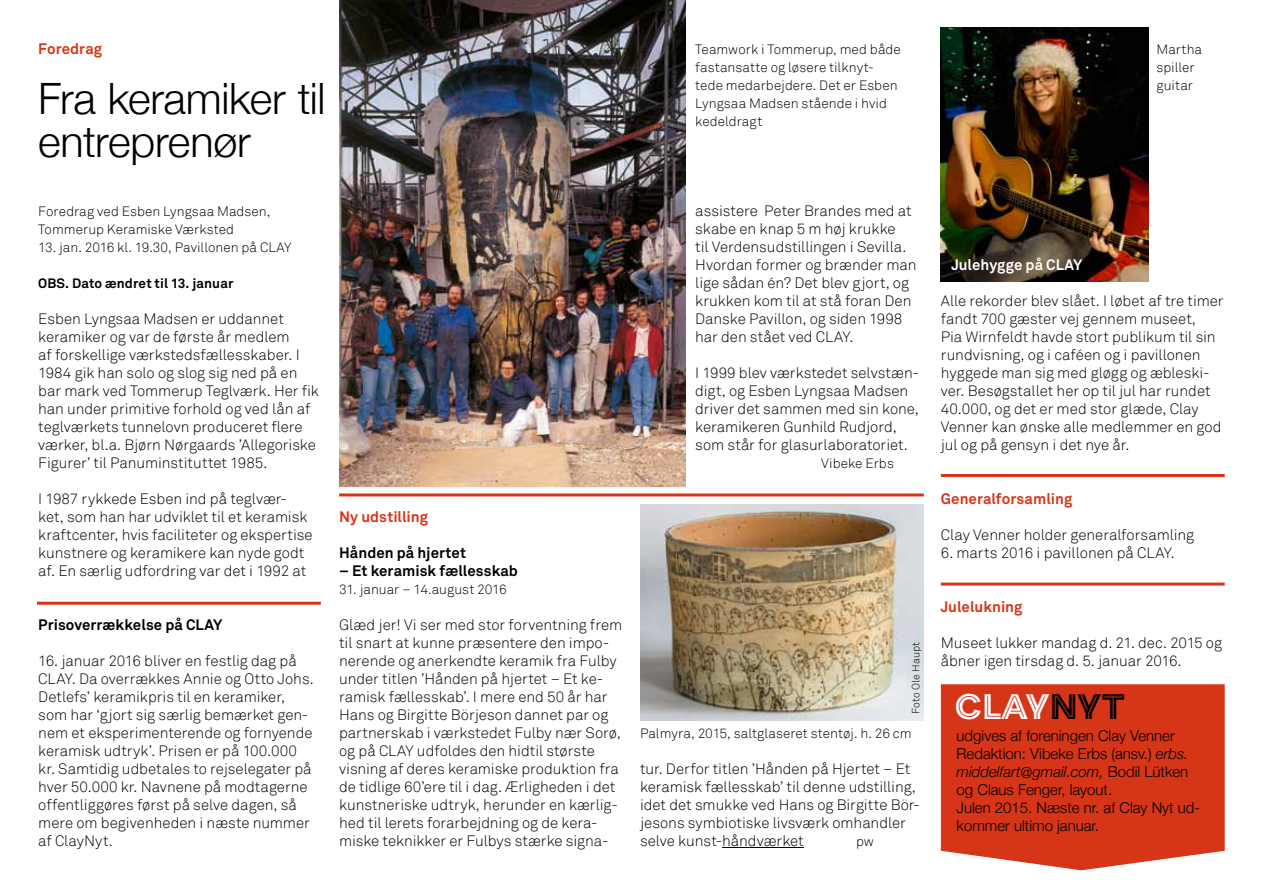
<style>
.page{position:relative;width:1263px;height:893px;background:#fff}
.page>*{position:absolute;margin:0;border:0;box-sizing:border-box;transform-origin:0 0}
.t1{font:300 43.2px/43.2px "Helvetica Neue";letter-spacing:-.01em;color:#000}
.t2{font:33px "Clay";color:#fff}
.t3{font:300 15px/18px "Akkurat";color:#000}
.t4{font:300 15px/18px "Helvetica Neue";color:#000}
.t5{font:700 15px "Akkurat";letter-spacing:.005em;color:#000}
.t6{font:700 15px "Akkurat";letter-spacing:.005em;color:#d63517}
.t7{font:700 15px "Akkurat";color:#fff}
.t8{font:300 13.5px/18px "Akkurat";color:#000}
.t9{font:700 13.5px "Akkurat";letter-spacing:.01em;color:#000}
.t10{font:300 10.5px "Akkurat";letter-spacing:.01em;color:#000}
.s1{color:#000}
.s2{font-style:italic}
</style>
<div class="page">
<img style="left:640px;top:504px;width:284px;height:216px">
<img style="left:941px;top:27px;width:207px;height:254px">
<hr style="left:941px;top:583px;width:284px;height:3px;background:#d63517">
<hr style="left:941px;top:474px;width:284px;height:3px;background:#d63517">
<hr style="left:37px;top:602px;width:284px;height:3px;background:#d63517">
<hr style="left:722px;top:847px;width:82px;height:1px;background:#000">
<hr style="left:339px;top:493px;width:585px;height:3px;background:#d63517">
<img style="left:339px;top:0;width:347px;height:486px">
<div style="left:941px;top:684px;width:284px;height:186px;background:#d63517"></div>
<p class="t6" style="left:38px;top:39px;width:65px">Foredrag</p>
<h1 class="t1" style="left:38px;top:74px;width:289px">Fra keramiker til entreprenør</h1>
<p class="t8" style="left:38px;top:203px;width:234px">Foredrag ved Esben Lyngsaa Madsen,<br>Tommerup Keramiske Værksted</p>
<p class="t8" style="left:38px;top:239px;width:255px">13. jan. 2016 kl. 19.30, Pavillonen på CLAY</p>
<p class="t9" style="left:38px;top:275px;width:197px">OBS. Dato ændret til 13. januar</p>
<p class="t3" style="left:38px;top:310px;width:282px">Esben Lyngsaa Madsen er uddannet keramiker og var de første år medlem<br>af forskellige værkstedsfællesskaber. I 1984 gik han solo og slog sig ned på en bar mark ved Tommerup Teglværk. Her fik han under primitive forhold og ved lån af teglværkets tunnelovn produceret flere værker, bl.a. Bjørn Nørgaards ’Allegoriske Figurer’ til Panuminstituttet 1985.</p>
<p class="t3" style="left:38px;top:490px;width:276px">I 1987 rykkede Esben ind på teglvær&shy;ket, som han har udviklet til et keramisk kraftcenter, hvis faciliteter og ekspertise kunstnere og keramikere kan nyde godt af. En særlig udfordring var det i 1992 at</p>
<p class="t5" style="left:38px;top:615px;width:186px">Prisoverrækkelse på CLAY</p>
<p class="t3" style="left:38px;top:652px;width:277px">16. januar 2016 bliver en festlig dag på CLAY. Da overrækkes Annie og Otto Johs.<br>Detlefs’ keramikpris til en keramiker, som har ‘gjort sig særlig bemærket gen&shy;nem et eksperimenterende og fornyende keramisk udtryk’. Prisen er på 100.000 kr. Samtidig udbetales to rejselegater på hver 50.000 kr. Navnene på modtagerne offentliggøres først på selve dagen, så mere om begivenheden i næste nummer af ClayNyt.</p>
<p class="t6" style="left:339px;top:507px;width:90px">Ny udstilling</p>
<p class="t5" style="left:339px;top:543px;width:129px">Hånden på hjertet</p>
<p class="t5" style="left:339px;top:561px;width:180px">– Et keramisk fællesskab</p>
<p class="t8" style="left:339px;top:581px;width:169px">31. januar – 14.august 2016</p>
<p class="t3" style="left:339px;top:616px;width:285px">Glæd jer! Vi ser med stor forventning frem til snart at kunne præsentere den impo&shy;nerende og anerkendte keramik fra Fulby under titlen ’Hånden på hjertet – Et ke&shy;ramisk fællesskab’. I mere end 50 år har Hans og Birgitte Börjeson dannet par og partnerskab i værkstedet Fulby nær Sorø, og på CLAY udfoldes den hidtil største visning af deres keramiske produktion fra de tidlige 60’ere til i dag. Ærligheden i det kunstneriske udtryk, herunder en kærlig&shy;hed til lerets forarbejdning og de kera&shy;miske teknikker er Fulbys stærke signa-</p>
<p class="t8" style="left:695px;top:41px;width:207px">Teamwork i Tommerup, med både fastansatte og løsere tilknyt&shy;tede medarbejdere. Det er Esben<br>Lyngsaa Madsen stående i hvid kedeldragt</p>
<p class="t3" style="left:695px;top:202px;width:223px">assistere Peter Brandes med at skabe en knap 5 m høj krukke<br>til Verdensudstillingen i Sevilla.<br>Hvordan former og brænder man lige sådan én? Det blev gjort, og krukken kom til at stå foran Den<br>Danske Pavillon, og siden 1998 har den stået ved CLAY.</p>
<p class="t3" style="left:695px;top:364px;width:225px">I 1999 blev værkstedet selvstæn&shy;digt, og Esben Lyngsaa Madsen driver det sammen med sin kone, keramikeren Gunhild Rudjord, som står for glasurlaboratoriet.</p>
<p class="t8" style="left:821px;top:455px;width:74px">Vibeke Erbs</p>
<p class="t10" style="left:910px;top:714px;width:73px;rotate:-90deg">Foto Ole Haupt</p>
<p class="t8" style="left:640px;top:725px;width:273px">Palmyra, 2015, saltglaseret stentøj. h. 26 cm</p>
<p class="t3" style="left:640px;top:760px;width:281px">tur. Derfor titlen ’Hånden på Hjertet – Et keramisk fællesskab’ til denne udstilling, idet det smukke ved Hans og Birgitte Bör&shy;jesons symbiotiske livsværk omhandler selve kunst-håndværket</p>
<p class="t8" style="left:856px;top:833px;width:19px">pw</p>
<p class="t8" style="left:1156px;top:41px;width:47px">Martha spiller guitar</p>
<p class="t7" style="left:951px;top:255px;width:133px">Julehygge på CLAY</p>
<p class="t3" style="left:941px;top:292px;width:284px">Alle rekorder blev slået. I løbet af tre timer fandt 700 gæster vej gennem museet,<br>Pia Wirnfeldt havde stort publikum til sin rundvisning, og i caféen og i pavillonen hyggede man sig med gløgg og æbleski&shy;ver. Besøgstallet her op til jul har rundet 40.000, og det er med stor glæde, Clay Venner kan ønske alle medlemmer en god jul og på gensyn i det nye år.</p>
<p class="t6" style="left:941px;top:489px;width:133px">Generalforsamling</p>
<p class="t3" style="left:941px;top:526px;width:255px">Clay Venner holder generalforsamling</p>
<p class="t3" style="left:941px;top:544px;width:235px">6. marts 2016 i pavillonen på CLAY.</p>
<p class="t6" style="left:941px;top:597px;width:83px">Julelukning</p>
<p class="t3" style="left:941px;top:634px;width:283px">Museet lukker mandag d. 21. dec. 2015 og åbner igen tirsdag d. 5. januar 2016.</p>
<h2 class="t2" style="left:955px;top:686px;width:172px">CLAY<span class="s1">NYT</span></h2>
<p class="t4" style="left:956px;top:725px;width:245px">udgives af foreningen Clay Venner<br>Redaktion: Vibeke Erbs (ansv.) <span class="s2">erbs. middelfart@gmail.com,</span> Bodil Lütken og Claus Fenger, layout.<br>Julen 2015. Næste nr. af Clay Nyt ud&shy;kommer ultimo januar.</p>
</div>
